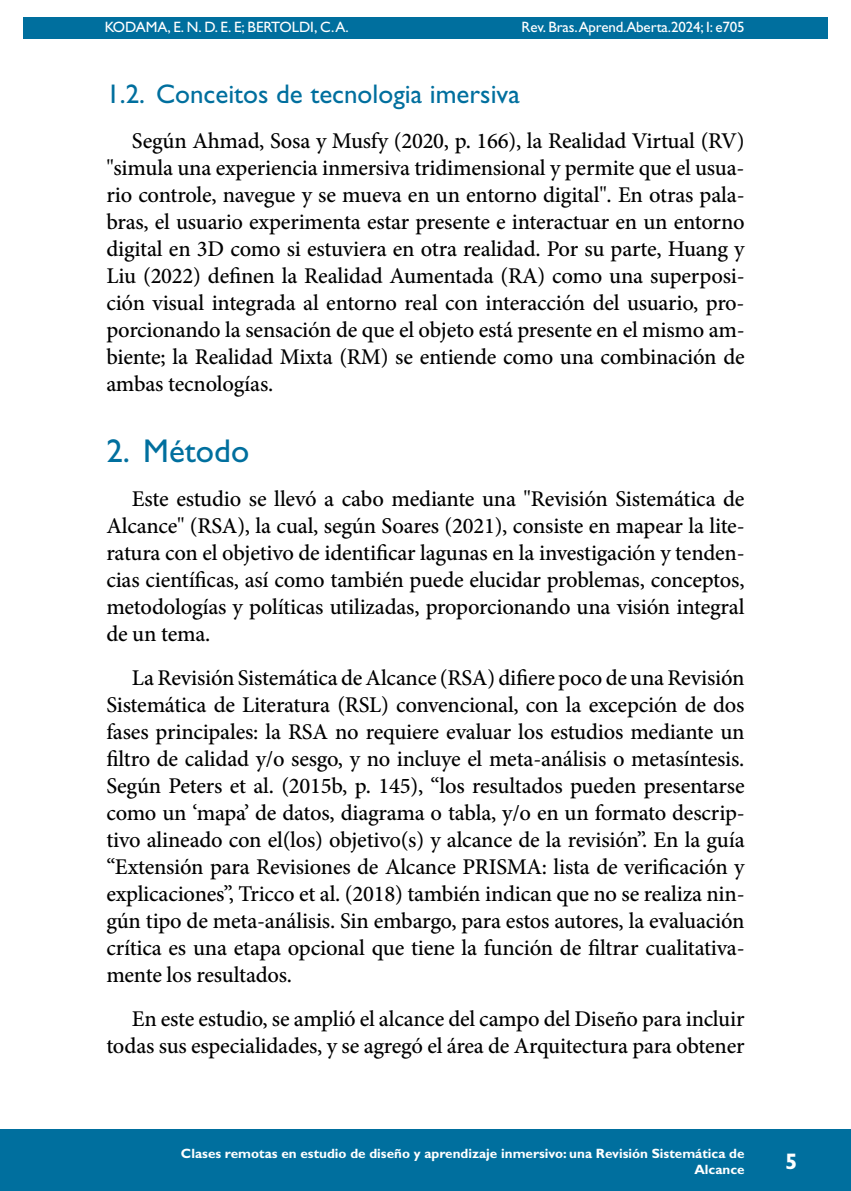
<style>
.page{position:relative;width:851px;height:1191px;background:#fff}
.page>*{position:absolute;margin:0;border:0;box-sizing:border-box;transform-origin:0 0}
.t1{font:33px "Gill Sans Std";color:#006f9e}
.t2{font:27px "Gill Sans Std";color:#006f9e}
.t3{font:500 22.5px/27px "Minion Pro";letter-spacing:-.01em;color:#000;text-align:justify}
.t4{font:700 22.5px "Gill Sans Std";color:#fff}
.t5{font:15px "Gill Sans Std";letter-spacing:-.01em;color:#fff}
.t6{font:700 13.5px/16.2px "Gill Sans Std";color:#fff;text-align:right}
</style>
<div class="page">
<hr style="left:104px;top:0;width:1px;height:467px;background:#006f9e">
<div style="left:23px;top:17px;width:804px;height:21px;background:#006f9e"></div>
<div style="left:0;top:1129px;width:850px;height:62px;background:#006f9e"></div>
<p class="t5" style="left:105px;top:18px;width:245px">KODAMA, E. N. D. E. E; BERTOLDI, C. A.</p>
<p class="t5" style="left:521px;top:18px;width:224px">Rev. Bras.Aprend.Aberta.2024; I: e705</p>
<p class="t2" style="left:106px;top:79px;width:415px">1.2. Conceitos de tecnologia imersiva</p>
<p class="t3" style="left:106px;top:127px;width:639px;text-indent:26px">Según Ahmad, Sosa y Musfy (2020, p. 166), la Realidad Virtual (RV) "simula una experiencia inmersiva tridimensional y permite que el usua&shy;rio controle, navegue y se mueva en un entorno digital". En otras pala&shy;bras, el usuario experimenta estar presente e interactuar en un entorno digital en 3D como si estuviera en otra realidad. Por su parte, Huang y Liu (2022) definen la Realidad Aumentada (RA) como una superposi&shy;ción visual integrada al entorno real con interacción del usuario, pro&shy;porcionando la sensación de que el objeto está presente en el mismo am&shy;biente; la Realidad Mixta (RM) se entiende como una combinación de ambas tecnologías.</p>
<h1 class="t1" style="left:106px;top:432px;width:144px">2. Método</h1>
<p class="t3" style="left:106px;top:485px;width:639px;text-indent:26px">Este estudio se llevó a cabo mediante una "Revisión Sistemática de Alcance" (RSA), la cual, según Soares (2021), consiste en mapear la lite&shy;ratura con el objetivo de identificar lagunas en la investigación y tenden&shy;cias científicas, así como también puede elucidar problemas, conceptos, metodologías y políticas utilizadas, proporcionando una visión integral de un tema.</p>
<p class="t3" style="left:106px;top:664px;width:639px;text-indent:26px">La Revisión Sistemática de Alcance (RSA) difiere poco de una Revisión Sistemática de Literatura (RSL) convencional, con la excepción de dos fases principales: la RSA no requiere evaluar los estudios mediante un filtro de calidad y/o sesgo, y no incluye el meta-análisis o metasíntesis.<br>Según Peters et al. (2015b, p. 145), “los resultados pueden presentarse como un ‘mapa’ de datos, diagrama o tabla, y/o en un formato descrip&shy;tivo alineado con el(los) objetivo(s) y alcance de la revisión”. En la guía “Extensión para Revisiones de Alcance PRISMA: lista de verificación y explicaciones”, Tricco et al. (2018) también indican que no se realiza nin&shy;gún tipo de meta-análisis. Sin embargo, para estos autores, la evaluación crítica es una etapa opcional que tiene la función de filtrar cualitativa&shy;mente los resultados.</p>
<p class="t3" style="left:106px;top:1005px;width:639px;text-align:right">En este estudio, se amplió el alcance del campo del Diseño para incluir todas sus especialidades, y se agregó el área de Arquitectura para obtener</p>
<p class="t6" style="left:181px;top:1145px;width:565px">Clases remotas en estudio de diseño y aprendizaje inmersivo: una Revisión Sistemática de<br>Alcance</p>
<p class="t4" style="left:785px;top:1148px;width:14px">5</p>
</div>
